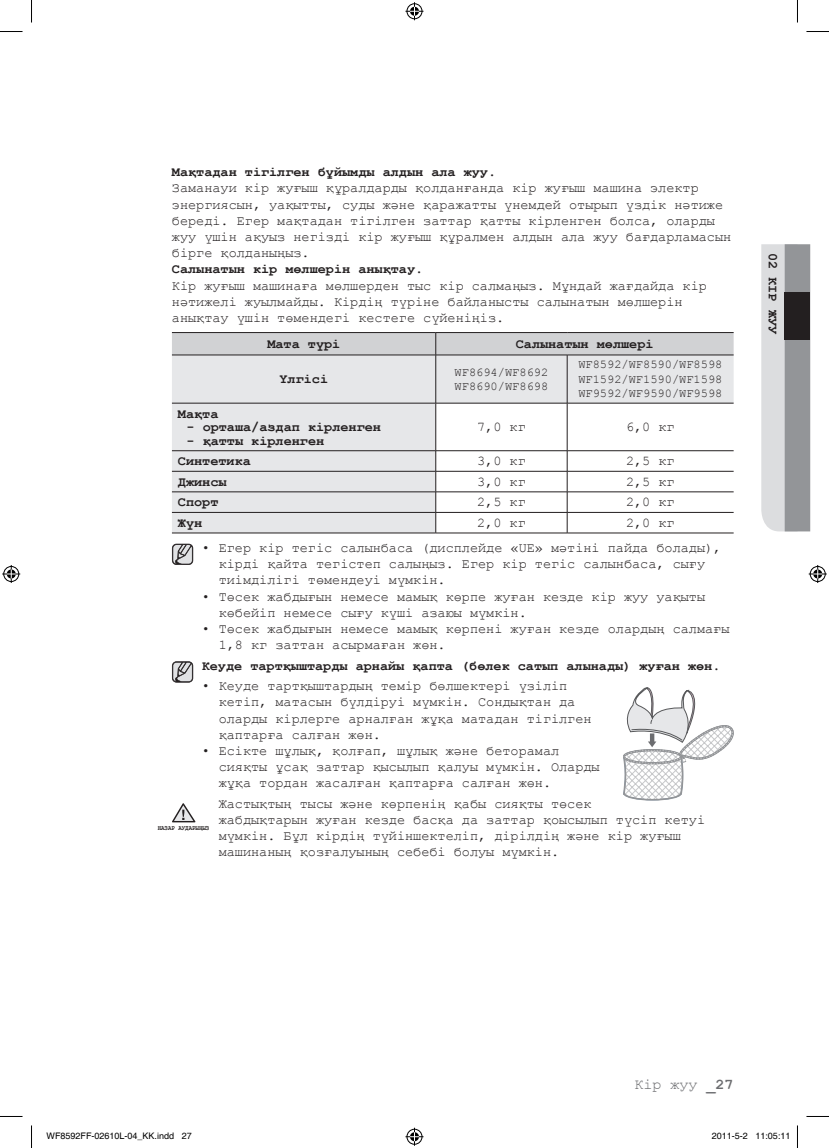
<style>
.page{position:relative;width:829px;height:1148px;background:#fff}
.page>*{position:absolute;margin:0;border:0;box-sizing:border-box;transform-origin:0 0}
.t1{font:15px "Courier New";color:#6c6d70}
.t2{font:13.5px/16.2px "Courier New";color:#231f20}
.t3{font:700 13.5px "Courier New";color:#231f20}
.t4{font:12px/14.4px "Courier New";color:#231f20}
.t5{font:9px "Helvetica";color:#000}
.t6{font:700 6.75px "Courier New";color:#231f20;scale:.85 1}
.s1{font-weight:700}
</style>
<div class="page">
<svg style="left:761px;top:244px;width:49px;height:287px;background:#babbbd"></svg>
<svg style="left:172px;top:332px;width:561px;height:200px"></svg>
<hr style="left:172px;top:532px;width:263px;height:1px;background:#231f20">
<hr style="left:435px;top:532px;width:132px;height:1px;background:#231f20">
<hr style="left:567px;top:532px;width:166px;height:1px;background:#231f20">
<div style="left:784px;top:292px;width:26px;height:48px;background:#231f20"></div>
<svg style="left:172px;top:543px;width:21px;height:22px"></svg>
<svg style="left:623px;top:687px;width:111px;height:113px"></svg>
<svg style="left:172px;top:661px;width:21px;height:21px"></svg>
<svg style="left:172px;top:803px;width:23px;height:19px"></svg>
<svg style="left:0;top:31px;width:22px;height:1px"></svg>
<svg style="left:806px;top:31px;width:22px;height:1px"></svg>
<svg style="left:31px;top:0;width:1px;height:23px"></svg>
<svg style="left:31px;top:1125px;width:1px;height:22px"></svg>
<svg style="left:797px;top:0;width:1px;height:23px"></svg>
<svg style="left:797px;top:1125px;width:1px;height:22px"></svg>
<svg style="left:405px;top:2px;width:18px;height:18px"></svg>
<svg style="left:405px;top:1127px;width:18px;height:18px"></svg>
<svg style="left:2px;top:565px;width:18px;height:18px"></svg>
<svg style="left:808px;top:565px;width:18px;height:18px"></svg>
<p class="t2" style="left:172px;top:163px;width:560px"><span class="s1">Мақтадан тігілген бұйымды алдын ала жуу.<br></span>Заманауи кір жуғыш құралдарды қолданғанда кір жуғыш машина электр энергиясын, уақытты, суды жəне қаражатты үнемдей отырып үздік нəтиже береді. Егер мақтадан тігілген заттар қатты кірленген болса, оларды жуу үшін ақуыз негізді кір жуғыш құралмен алдын ала жуу бағдарламасын бірге қолданыңыз.<br><span class="s1">Салынатын кір мөлшерін анықтау.<br></span>Кір жуғыш машинаға мөлшерден тыс кір салмаңыз. Мұндай жағдайда кір нəтижелі жуылмайды. Кірдің түріне байланысты салынатын мөлшерін анықтау үшін төмендегі кестеге сүйеніңіз.</p>
<p class="t3" style="left:267px;top:335px;width:74px">Мата түрі</p>
<p class="t3" style="left:515px;top:335px;width:139px">Салынатын мөлшері</p>
<p class="t3" style="left:279px;top:371px;width:50px">Үлгісі</p>
<p class="t4" style="left:454px;top:364px;width:95px">WF8694/WF8692<br>WF8690/WF8698</p>
<p class="t4" style="left:578px;top:357px;width:145px;text-align:justify">WF8592/WF8590/WF8598<br>WF1592/WF1590/WF1598<br>WF9592/WF9590/WF9598</p>
<p class="t3" style="left:178px;top:405px;width:42px">Мақта</p>
<p class="t3" style="left:186px;top:418px;width:196px">- орташа/аздап кірленген</p>
<p class="t3" style="left:186px;top:432px;width:139px">- қатты кірленген</p>
<p class="t2" style="left:477px;top:418px;width:50px">7,0 кг</p>
<p class="t2" style="left:626px;top:418px;width:50px">6,0 кг</p>
<p class="t3" style="left:178px;top:452px;width:74px">Синтетика</p>
<p class="t2" style="left:477px;top:452px;width:50px">3,0 кг</p>
<p class="t2" style="left:626px;top:452px;width:50px">2,5 кг</p>
<p class="t3" style="left:178px;top:473px;width:50px">Джинсы</p>
<p class="t2" style="left:477px;top:473px;width:50px">3,0 кг</p>
<p class="t2" style="left:626px;top:473px;width:50px">2,5 кг</p>
<p class="t3" style="left:178px;top:494px;width:42px">Спорт</p>
<p class="t2" style="left:477px;top:493px;width:50px">2,5 кг</p>
<p class="t2" style="left:626px;top:493px;width:50px">2,0 кг</p>
<p class="t3" style="left:178px;top:514px;width:26px">Жүн</p>
<p class="t2" style="left:477px;top:514px;width:50px">2,0 кг</p>
<p class="t2" style="left:626px;top:514px;width:50px">2,0 кг</p>
<p class="t2" style="left:219px;top:539px;width:504px;text-indent:-17px">• Егер кір тегіс салынбаса (дисплейде «UE» мəтіні пайда болады), кірді қайта тегістеп салыңыз. Егер кір тегіс салынбаса, сығу тиімділігі төмендеуі мүмкін.</p>
<p class="t2" style="left:219px;top:587px;width:488px;text-indent:-17px">• Төсек жабдығын немесе мамық көрпе жуған кезде кір жуу уақыты көбейіп немесе сығу күші азаюы мүмкін.</p>
<p class="t2" style="left:219px;top:620px;width:512px;text-indent:-17px">• Төсек жабдығын немесе мамық көрпені жуған кезде олардың салмағы<br>1,8 кг заттан асырмаған жөн.</p>
<p class="t3" style="left:202px;top:657px;width:520px">Кеуде тартқыштарды арнайы қапта (бөлек сатып алынады) жуған жөн.</p>
<p class="t2" style="left:219px;top:677px;width:374px;text-indent:-17px">• Кеуде тартқыштардың темір бөлшектері үзіліп кетіп, матасын бүлдіруі мүмкін. Сондықтан да оларды кірлерге арналған жұқа матадан тігілген қаптарға салған жөн.</p>
<p class="t2" style="left:219px;top:742px;width:382px;text-indent:-17px">• Есікте шұлық, қолғап, шұлық жəне беторамал сияқты ұсақ заттар қысылып қалуы мүмкін. Оларды жұқа тордан жасалған қаптарға салған жөн.</p>
<p class="t2" style="left:219px;top:795px;width:488px">Жастықтың тысы жəне көрпенің қабы сияқты төсек<br>жабдықтарын жуған кезде басқа да заттар қоысылып түсіп кетуі мүмкін. Бұл кірдің түйіншектеліп, дірілдің жəне кір жуғыш машинаның қозғалуының себебі болуы мүмкін.</p>
<p class="t6" style="left:158px;top:823px;width:62px">НАЗАР АУДАРЫҢЫЗ</p>
<p class="t3" style="left:781px;top:253px;width:83px;rotate:90deg">02 КІР ЖУУ</p>
<p class="t1" style="left:634px;top:1075px;width:101px">Кір жуу <span class="s1">_27</span></p>
<p class="t5" style="left:46px;top:1130px;width:147px">WF8592FF-02610L-04_KK.indd 27</p>
<p class="t5" style="left:711px;top:1130px;width:80px">2011-5-2 11:05:11</p>
</div>
